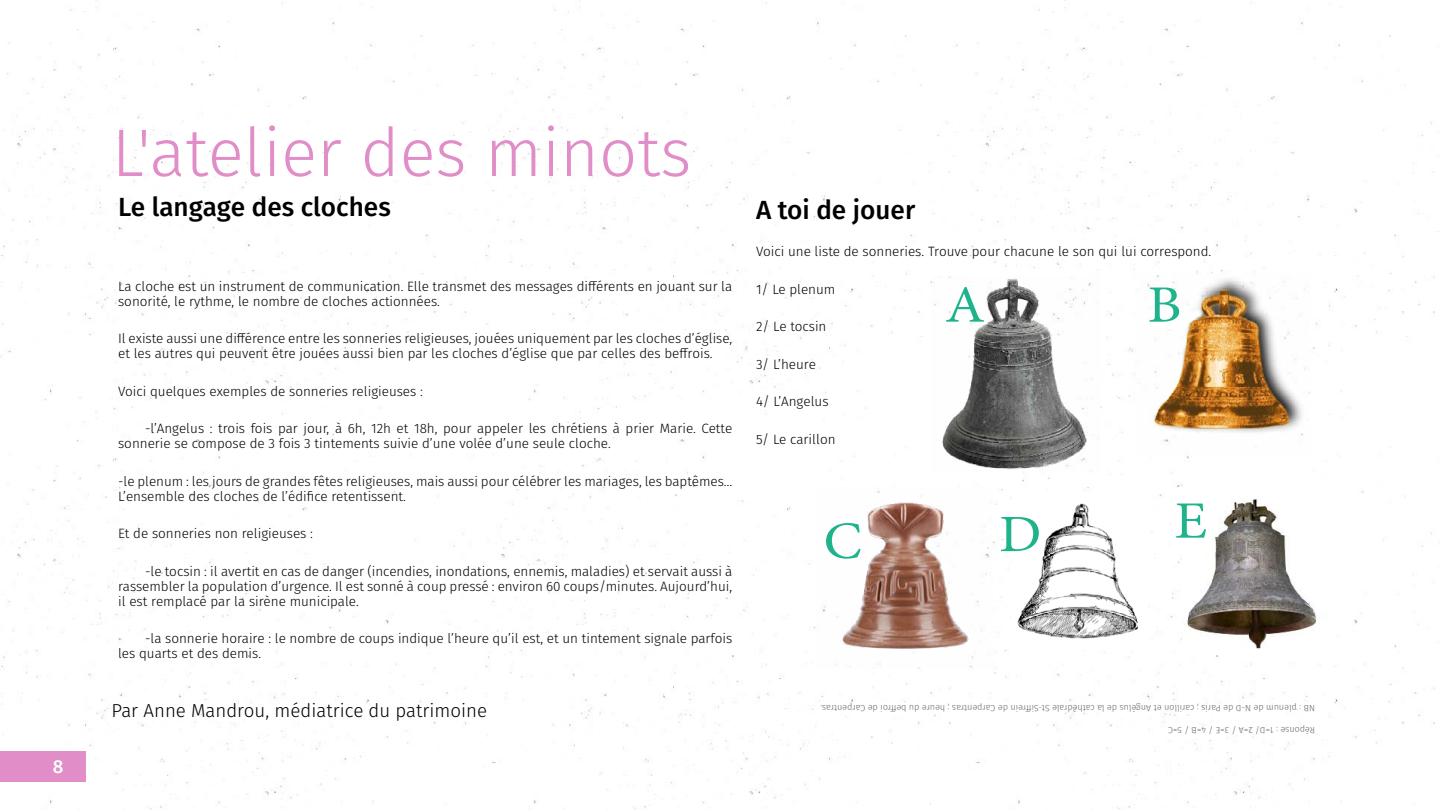
<style>
.page{position:relative;width:1440px;height:810px;background:#fff}
.page>*{position:absolute;margin:0;border:0;box-sizing:border-box;transform-origin:0 0}
.t1{font:300 67.12px "Fira Sans";color:#e08dc8}
.t2{font:52.5px "Minion Pro";color:#1fb38c;scale:1.1 1}
.t3{font:500 26.25px "Fira Sans";color:#000}
.t4{font:300 18.75px "Fira Sans";color:#000}
.t5{font:500 18.75px "Fira Sans";color:#fff}
.t6{font:300 13.5px/15px "Fira Sans";color:#000}
.t7{font:300 9px "Fira Sans";color:#666}
</style>
<div class="page">
<img style="left:0;top:2px;width:478px;height:808px">
<div style="left:0;top:752px;width:86px;height:30px;background:#e08dc8"></div>
<img style="left:934px;top:277px;width:165px;height:193px">
<img style="left:1134px;top:275px;width:176px;height:172px">
<img style="left:822px;top:486px;width:167px;height:182px">
<img style="left:1017px;top:503px;width:121px;height:136px">
<img style="left:1186px;top:499px;width:130px;height:150px">
<h3 class="t5" style="left:53px;top:752px;width:12px">8</h3>
<h1 class="t1" style="left:112px;top:105px;width:581px">L'atelier des minots</h1>
<h3 class="t3" style="left:118px;top:186px;width:274px">Le langage des cloches</h3>
<p class="t6" style="left:118px;top:278px;width:616px">La cloche est un instrument de communication. Elle transmet des messages différents en jouant sur la sonorité, le rythme, le nombre de cloches actionnées.</p>
<p class="t6" style="left:118px;top:331px;width:616px">Il existe aussi une différence entre les sonneries religieuses, jouées uniquement par les cloches d’église, et les autres qui peuvent être jouées aussi bien par les cloches d’église que par celles des beffrois.</p>
<p class="t6" style="left:118px;top:383px;width:306px">Voici quelques exemples de sonneries religieuses :</p>
<p class="t6" style="left:118px;top:421px;width:616px;text-indent:27px">-l’Angelus : trois fois par jour, à 6h, 12h et 18h, pour appeler les chrétiens à prier Marie. Cette sonnerie se compose de 3 fois 3 tintements suivie d’une volée d’une seule cloche.</p>
<p class="t6" style="left:118px;top:473px;width:616px">-le plenum : les jours de grandes fêtes religieuses, mais aussi pour célébrer les mariages, les baptêmes…<br>L’ensemble des cloches de l’édifice retentissent.</p>
<p class="t6" style="left:118px;top:526px;width:196px">Et de sonneries non religieuses :</p>
<p class="t6" style="left:118px;top:563px;width:616px;text-align:justify;text-indent:27px">-le tocsin : il avertit en cas de danger (incendies, inondations, ennemis, maladies) et servait aussi à rassembler la population d’urgence. Il est sonné à coup pressé : environ 60 coups/minutes. Aujourd’hui, il est remplacé par la sirène municipale.</p>
<p class="t6" style="left:118px;top:631px;width:616px;text-indent:27px">-la sonnerie horaire : le nombre de coups indique l’heure qu’il est, et un tintement signale parfois les quarts et des demis.</p>
<h3 class="t4" style="left:111px;top:697px;width:377px">Par Anne Mandrou, médiatrice du patrimoine</h3>
<h3 class="t3" style="left:756px;top:189px;width:161px">A toi de jouer</h3>
<p class="t6" style="left:756px;top:244px;width:457px">Voici une liste de sonneries. Trouve pour chacune le son qui lui correspond.</p>
<p class="t6" style="left:756px;top:282px;width:81px">1/ Le plenum</p>
<p class="t6" style="left:756px;top:319px;width:72px">2/ Le tocsin</p>
<p class="t6" style="left:756px;top:357px;width:61px">3/ L’heure</p>
<p class="t6" style="left:756px;top:394px;width:74px">4/ L’Angelus</p>
<p class="t6" style="left:756px;top:432px;width:81px">5/ Le carillon</p>
<h2 class="t2" style="left:945px;top:270px;width:38px">A</h2>
<h2 class="t2" style="left:1147px;top:270px;width:32px">B</h2>
<h2 class="t2" style="left:823px;top:506px;width:36px">C</h2>
<h2 class="t2" style="left:999px;top:499px;width:40px">D</h2>
<h2 class="t2" style="left:1174px;top:486px;width:31px">E</h2>
<p class="t7" style="left:1315px;top:714px;width:496px;rotate:-180deg">NB : plenum de N-D de Paris ; carillon et Angélus de la cathédrale St-Siffrein de Carpentras ; heure du beffroi de Carpentras.</p>
<p class="t7" style="left:1315px;top:737px;width:149px;rotate:-180deg">Réponse : 1=D/ 2=A / 3=E / 4=B / 5=C</p>
</div>
